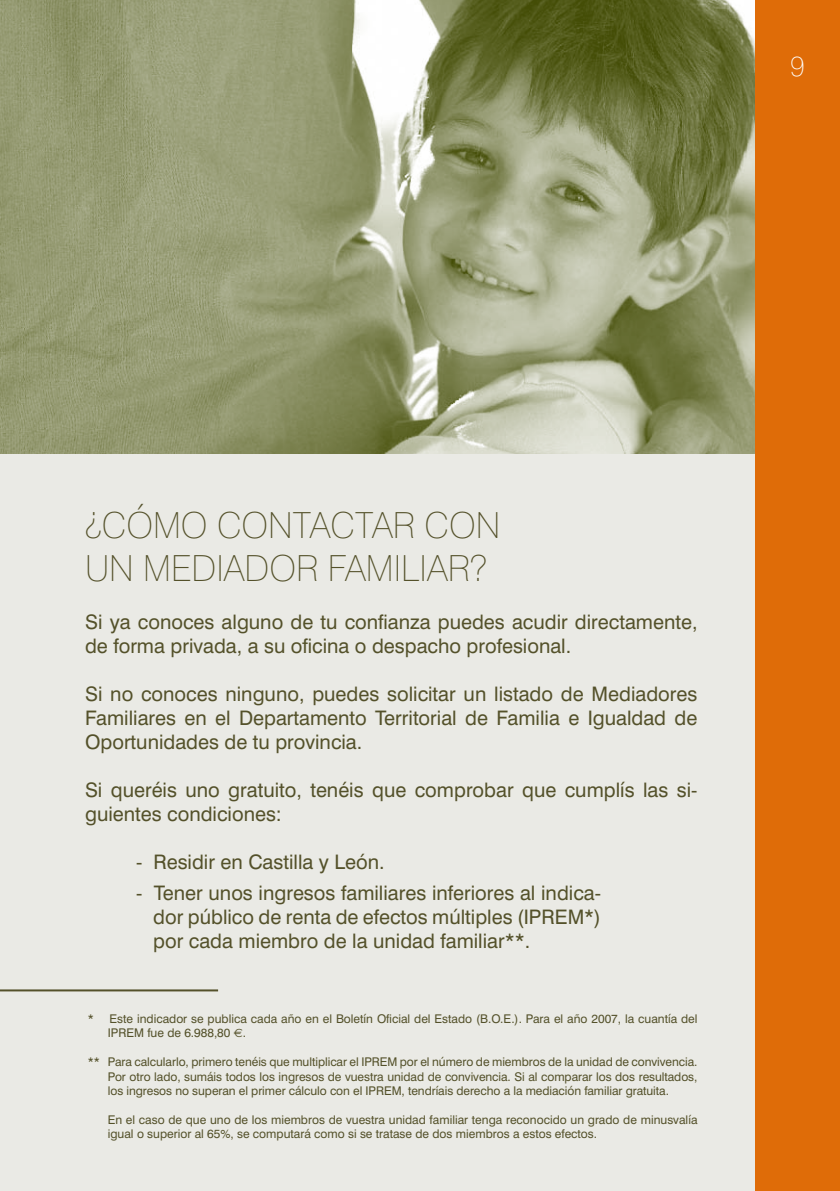
<style>
.page{position:relative;width:840px;height:1191px;background:#fff}
.page>*{position:absolute;margin:0;border:0;box-sizing:border-box;transform-origin:0 0}
.t1{font:100 36px/43.2px "Swiss 721 BT";color:#54512a}
.t2{font:20px/24px "Swiss 721 BT";color:#54512a}
.t3{font:12px/14.4px "Swiss 721 BT";color:#54512a}
.s1{font-family:"Euro Sans"}
</style>
<div class="page">
<div style="left:0;top:0;width:839px;height:1191px;background:#eaeae5"></div>
<img style="left:0;top:0;width:754px;height:454px">
<div style="left:754px;top:0;width:85px;height:1191px;background:#df6c08"></div>
<hr style="left:0;top:989px;width:218px;height:2px;background:#54512a">
<h1 class="t1" style="left:85px;top:503px;width:416px">¿CÓMO CONTACTAR CON<br>UN MEDIADOR FAMILIAR?</h1>
<h2 class="t2" style="left:85px;top:610px;width:613px">Si ya conoces alguno de tu confianza puedes acudir directamente, de forma privada, a su oficina o despacho profesional.</h2>
<h2 class="t2" style="left:85px;top:682px;width:613px;text-align:justify">Si no conoces ninguno, puedes solicitar un listado de Mediadores Familiares en el Departamento Territorial de Familia e Igualdad de Oportunidades de tu provincia.</h2>
<h2 class="t2" style="left:85px;top:778px;width:613px">Si queréis uno gratuito, tenéis que comprobar que cumplís las si&shy;guientes condiciones:</h2>
<h2 class="t2" style="left:136px;top:850px;width:250px">- Residir en Castilla y León.</h2>
<h2 class="t2" style="left:153px;top:881px;width:449px;text-align:justify;text-indent:-17px">- Tener unos ingresos familiares inferiores al indica&shy;dor público de renta de efectos múltiples (IPREM*) por cada miembro de la unidad familiar**.</h2>
<p class="t3" style="left:108px;top:1011px;width:591px;text-indent:-20px">* Este indicador se publica cada año en el Boletín Oficial del Estado (B.O.E.). Para el año 2007, la cuantía del<br>IPREM fue de 6.988,80 <span class="s1">€</span>.</p>
<p class="t3" style="left:108px;top:1054px;width:591px;text-align:justify;text-indent:-20px">** Para calcularlo, primero tenéis que multiplicar el IPREM por el número de miembros de la unidad de convivencia.<br>Por otro lado, sumáis todos los ingresos de vuestra unidad de convivencia. Si al comparar los dos resultados, los ingresos no superan el primer cálculo con el IPREM, tendríais derecho a la mediación familiar gratuita.</p>
<p class="t3" style="left:108px;top:1112px;width:591px">En el caso de que uno de los miembros de vuestra unidad familiar tenga reconocido un grado de minusvalía igual o superior al 65%, se computará como si se tratase de dos miembros a estos efectos.</p>
</div>
